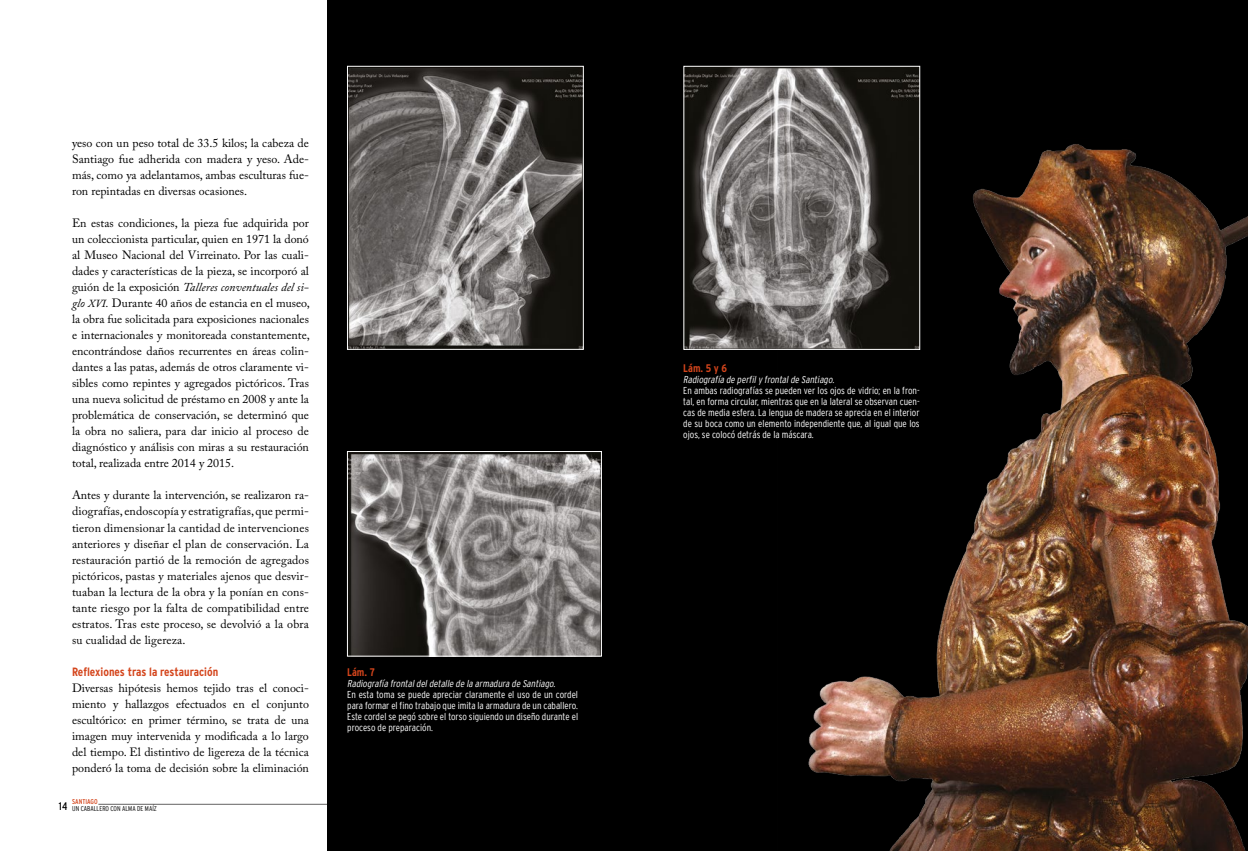
<style>
.page{position:relative;width:1248px;height:851px;background:#fff}
.page>*{position:absolute;margin:0;border:0;box-sizing:border-box;transform-origin:0 0}
.t1{font:12px/16px "Adobe Caslon Pro";color:#000;text-align:justify}
.t2{font:700 condensed 12px "Interstate";color:#d4451c}
.t3{font:700 condensed 11px "Interstate";color:#d4451c}
.t4{font:condensed 11px "Interstate";color:#000}
.t5{font:300 condensed 10px/11px "Interstate";color:#fff;text-align:justify}
.t6{font:italic 300 condensed 10px "Interstate";color:#fff}
.t7{font:300 condensed 7px "Interstate";color:#000}
.t8{font:condensed 7px "Interstate";color:#d4451c}
.s1{font-style:italic}
.s2{font-family:"Adobe Caslon Pro Italic SC900";font-size:10.8px}
</style>
<div class="page">
<hr style="left:98px;top:804px;width:465px;height:1px;background:#646363">
<div style="left:327px;top:0;width:920px;height:850px;background:#000"></div>
<img style="left:349px;top:453px;width:250px;height:201px">
<div style="left:347px;top:451px;width:254px;height:205px;border:1px solid #fff"></div>
<img style="left:685px;top:68px;width:232px;height:279px">
<div style="left:683px;top:66px;width:236px;height:283px;border:1px solid #fff"></div>
<img style="left:349px;top:68px;width:232px;height:279px">
<div style="left:347px;top:66px;width:236px;height:283px;border:1px solid #fff"></div>
<img style="left:777px;top:138px;width:470px;height:712px">
<p class="t1" style="left:72px;top:135px;width:238px">yeso con un peso total de 33.5 kilos; la cabeza de Santiago fue adherida con madera y yeso. Ade&shy;más, como ya adelantamos, ambas esculturas fue&shy;ron repintadas en diversas ocasiones.</p>
<p class="t1" style="left:72px;top:215px;width:239px">En estas condiciones, la pieza fue adquirida por un coleccionista particular, quien en 1971 la donó al Museo Nacional del Virreinato. Por las cuali&shy;dades y características de la pieza, se incorporó al guión de la exposición <span class="s1">Talleres conventuales del si&shy;glo</span> <span class="s2">xvi</span><span class="s1">.</span> Durante 40 años de estancia en el museo, la obra fue solicitada para exposiciones nacionales e internacionales y monitoreada constantemente, encontrándose daños recurrentes en áreas colin&shy;dantes a las patas, además de otros claramente vi&shy;sibles como repintes y agregados pictóricos. Tras una nueva solicitud de préstamo en 2008 y ante la problemática de conservación, se determinó que la obra no saliera, para dar inicio al proceso de diagnóstico y análisis con miras a su restauración total, realizada entre 2014 y 2015.</p>
<p class="t1" style="left:72px;top:487px;width:238px">Antes y durante la intervención, se realizaron ra&shy;diografías, endoscopía y estratigrafías, que permi&shy;tieron dimensionar la cantidad de intervenciones anteriores y diseñar el plan de conservación. La restauración partió de la remoción de agregados pictóricos, pastas y materiales ajenos que desvir&shy;tuaban la lectura de la obra y la ponían en cons&shy;tante riesgo por la falta de compatibilidad entre estratos. Tras este proceso, se devolvió a la obra su cualidad de ligereza.</p>
<p class="t2" style="left:72px;top:664px;width:148px">Reflexiones tras la restauración</p>
<p class="t1" style="left:72px;top:679px;width:238px">Diversas hipótesis hemos tejido tras el conoci&shy;miento y hallazgos efectuados en el conjunto escultórico: en primer término, se trata de una imagen muy intervenida y modificada a lo largo del tiempo. El distintivo de ligereza de la técnica ponderó la toma de decisión sobre la eliminación</p>
<p class="t4" style="left:59px;top:799px;width:10px">14</p>
<p class="t8" style="left:72px;top:798px;width:27px">SANTIAGO</p>
<p class="t7" style="left:72px;top:805px;width:86px">UN CABALLERO CON ALMA DE MAÍZ</p>
<p class="t3" style="left:347px;top:666px;width:29px">Lám. 7</p>
<p class="t6" style="left:347px;top:677px;width:211px">Radiografía frontaldeldetalle de la armadura de Santiago.</p>
<p class="t5" style="left:347px;top:688px;width:232px">En esta toma se puede apreciar claramente el uso de un cordel para formar el fino trabajo que imita la armadura de un caballero.<br>Este cordel se pegó sobre el torso siguiendo un diseño durante el proceso de preparación.</p>
<p class="t3" style="left:683px;top:362px;width:45px">Lám. 5 y 6</p>
<p class="t6" style="left:683px;top:374px;width:154px">Radiografía de perfily frontalde Santiago.</p>
<p class="t5" style="left:683px;top:385px;width:238px">En ambas radiografías se pueden ver los ojos de vidrio; en la fron&shy;tal, en forma circular, mientras que en la lateral se observan cuen&shy;cas de media esfera. La lengua de madera se aprecia en el interior de su boca como un elemento independiente que, al igual que los ojos, se colocó detrás de la máscara.</p>
</div>
